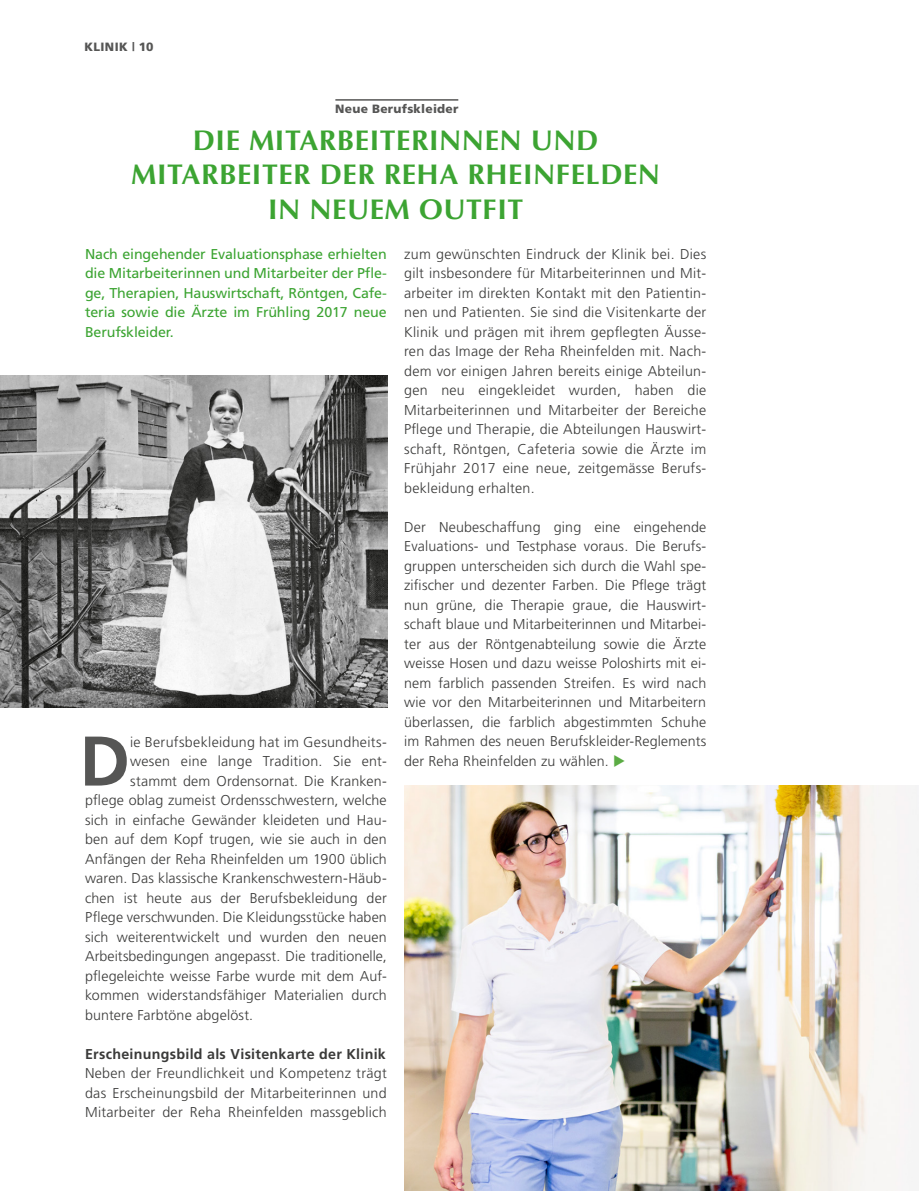
<style>
.page{position:relative;width:919px;height:1191px;background:#fff}
.page>*{position:absolute;margin:0;border:0;box-sizing:border-box;transform-origin:0 0}
.t1{font:700 70.05px "Frutiger";color:#565655}
.t2{font:700 28.5px/34.5px "Optima";letter-spacing:.02em;color:#3ca432;text-align:center}
.t3{font:300 14.25px/19.5px "Frutiger";letter-spacing:.01em;color:#3a3a39;text-align:justify}
.t4{font:14.25px/19.5px "Frutiger";letter-spacing:-.01em;color:#3ca432;text-align:justify}
.t5{font:700 14.25px "Frutiger";letter-spacing:.02em;color:#3a3a39}
.t6{font:900 12px "Frutiger";letter-spacing:.02em;color:#565655}
.s1{color:#5bac44}
</style>
<div class="page">
<img style="left:404px;top:785px;width:514px;height:406px">
<img style="left:0;top:376px;width:387px;height:331px">
<hr style="left:335px;top:99px;width:123px;height:2px;background:#565655">
<p class="t6" style="left:84px;top:39px;width:71px">KLINIK | 10</p>
<p class="t6" style="left:335px;top:102px;width:125px">Neue Berufskleider</p>
<h2 class="t2" style="left:131px;top:123px;width:530px">DIE MITARBEITERINNEN UND<br>MITARBEITER DER REHA RHEINFELDEN<br>IN NEUEM OUTFIT</h2>
<p class="t4" style="left:85px;top:244px;width:303px">Nach eingehender Evaluationsphase erhielten die Mitarbeiterinnen und Mitarbeiter der Pfle&shy;ge, Therapien, Hauswirtschaft, Röntgen, Cafe&shy;teria sowie die Ärzte im Frühling 2017 neue Berufskleider.</p>
<h1 class="t1" style="left:79px;top:720px;width:52px">D</h1>
<p class="t3" style="left:130px;top:732px;width:258px">ie Berufsbekleidung hat im Gesundheits-</p>
<p class="t3" style="left:130px;top:751px;width:258px">wesen eine lange Tradition. Sie ent-</p>
<p class="t3" style="left:130px;top:771px;width:258px">stammt dem Ordensornat. Die Kranken-</p>
<p class="t3" style="left:85px;top:790px;width:303px">pflege oblag zumeist Ordensschwestern, welche</p>
<p class="t3" style="left:85px;top:810px;width:303px">sich in einfache Gewänder kleideten und Hau-</p>
<p class="t3" style="left:85px;top:829px;width:303px">ben auf dem Kopf trugen, wie sie auch in den</p>
<p class="t3" style="left:85px;top:849px;width:303px">Anfängen der Reha Rheinfelden um 1900 üblich</p>
<p class="t3" style="left:85px;top:868px;width:303px">waren. Das klassische Krankenschwestern-Häub-</p>
<p class="t3" style="left:85px;top:888px;width:303px">chen ist heute aus der Berufsbekleidung der</p>
<p class="t3" style="left:85px;top:907px;width:303px">Pflege verschwunden. Die Kleidungsstücke haben</p>
<p class="t3" style="left:85px;top:927px;width:303px">sich weiterentwickelt und wurden den neuen</p>
<p class="t3" style="left:85px;top:946px;width:303px">Arbeitsbedingungen angepasst. Die traditionelle,</p>
<p class="t3" style="left:85px;top:966px;width:303px">pflegeleichte weisse Farbe wurde mit dem Auf-</p>
<p class="t3" style="left:85px;top:985px;width:303px">kommen widerstandsfähiger Materialien durch</p>
<p class="t3" style="left:85px;top:1004px;width:169px">buntere Farbtöne abgelöst.</p>
<p class="t5" style="left:85px;top:1045px;width:302px">Erscheinungsbild als Visitenkarte der Klinik</p>
<p class="t3" style="left:85px;top:1063px;width:303px">Neben der Freundlichkeit und Kompetenz trägt das Erscheinungsbild der Mitarbeiterinnen und Mitarbeiter der Reha Rheinfelden massgeblich</p>
<p class="t3" style="left:404px;top:244px;width:303px">zum gewünschten Eindruck der Klinik bei. Dies gilt insbesondere für Mitarbeiterinnen und Mit&shy;arbeiter im direkten Kontakt mit den Patientin&shy;nen und Patienten. Sie sind die Visitenkarte der Klinik und prägen mit ihrem gepflegten Äusse&shy;ren das Image der Reha Rheinfelden mit. Nach&shy;dem vor einigen Jahren bereits einige Abteilun&shy;gen neu eingekleidet wurden, haben die Mitarbeiterinnen und Mitarbeiter der Bereiche Pflege und Therapie, die Abteilungen Hauswirt&shy;schaft, Röntgen, Cafeteria sowie die Ärzte im Frühjahr 2017 eine neue, zeitgemässe Berufs&shy;bekleidung erhalten.</p>
<p class="t3" style="left:404px;top:517px;width:303px">Der Neubeschaffung ging eine eingehende Evaluations- und Testphase voraus. Die Berufs&shy;gruppen unterscheiden sich durch die Wahl spe&shy;zifischer und dezenter Farben. Die Pflege trägt nun grüne, die Therapie graue, die Hauswirt&shy;schaft blaue und Mitarbeiterinnen und Mitarbei&shy;ter aus der Röntgenabteilung sowie die Ärzte weisse Hosen und dazu weisse Poloshirts mit ei&shy;nem farblich passenden Streifen. Es wird nach wie vor den Mitarbeiterinnen und Mitarbeitern überlassen, die farblich abgestimmten Schuhe im Rahmen des neuen Berufskleider-Reglements der Reha Rheinfelden zu wählen. <span class="s1">◆</span></p>
</div>
